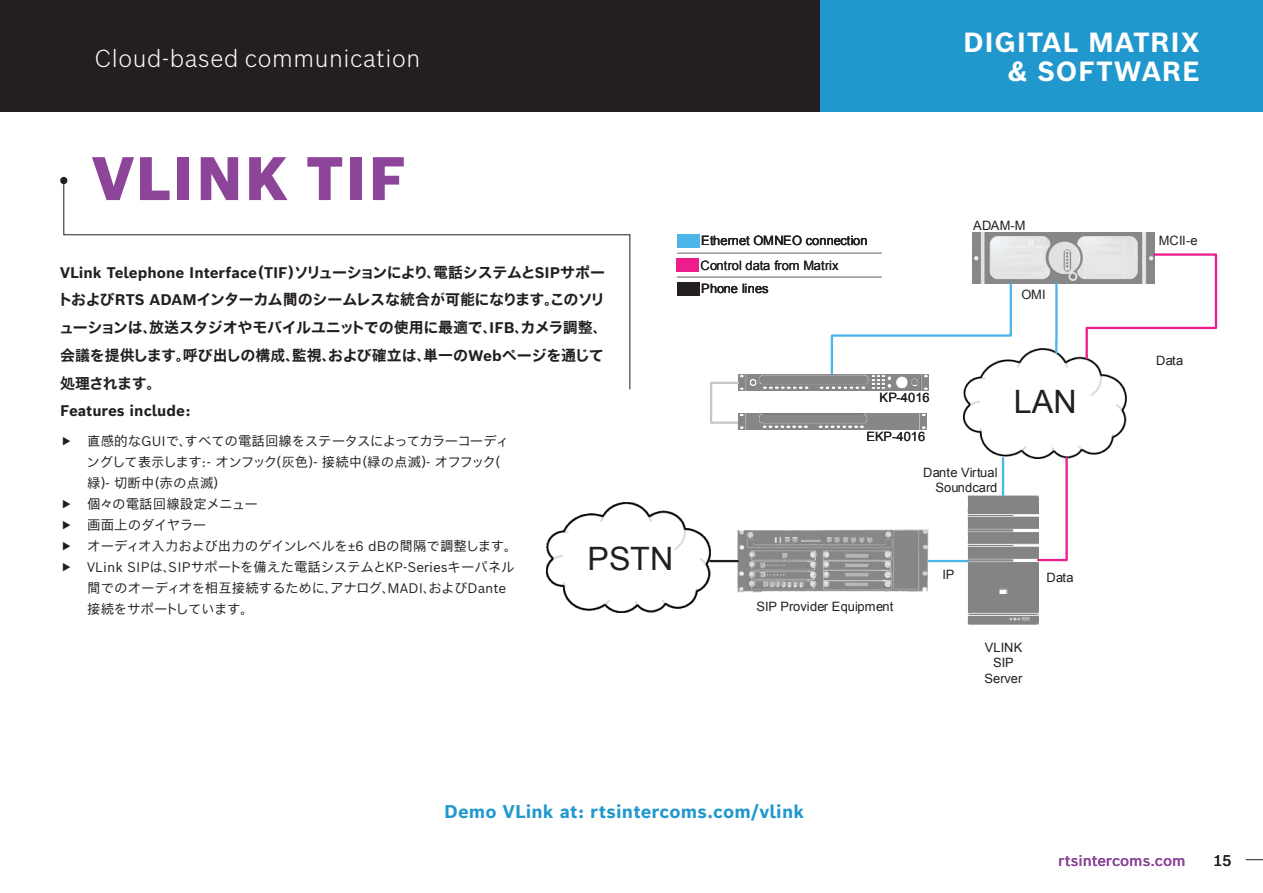
<style>
.page{position:relative;width:1263px;height:893px;background:#fff}
.page>*{position:absolute;margin:0;border:0;box-sizing:border-box;transform-origin:0 0}
.t1{font:900 60px "Bosch Sans";letter-spacing:.025em;color:#8d4599}
.t2{font:32.25px "Arial";letter-spacing:.005em;color:#231f20}
.t3{font:700 27px/28.5px "Bosch Sans";letter-spacing:.03em;color:#fff;text-align:right}
.t4{font:300 24px "Bosch Sans";letter-spacing:.025em;color:#fff}
.t5{font:700 18px "Bosch Sans";letter-spacing:.01em;color:#2098cd}
.t6{font:700 15px/27.8px "Bosch Sans Japanese";letter-spacing:-.01em;color:#231f20}
.t7{font:500 15px "Bosch Sans";color:#8d4599}
.t8{font:500 15px "Bosch Sans";color:#231f20}
.t9{font:13.5px/21px "Bosch Sans Japanese";letter-spacing:-.005em;color:#231f20}
.t10{font:12.9px/15.5px "Arial";letter-spacing:.005em;color:#231f20;text-align:right}
</style>
<div class="page">
<div style="left:0;top:0;width:1263px;height:112px;background:#231f20"></div>
<svg style="left:1246px;top:859px;width:17px;height:1px"></svg>
<div style="left:821px;top:0;width:442px;height:112px;background:#2098cd"></div>
<img style="left:972px;top:233px;width:182px;height:51px">
<img style="left:963px;top:348px;width:163px;height:110px">
<img style="left:968px;top:496px;width:70px;height:128px">
<img style="left:738px;top:530px;width:190px;height:63px">
<svg style="left:1084px;top:252px;width:134px;height:109px"></svg>
<hr style="left:1002px;top:458px;width:2px;height:38px;background:#4eb5ea">
<svg style="left:1054px;top:281px;width:5px;height:74px"></svg>
<hr style="left:928px;top:560px;width:40px;height:2px;background:#4eb5ea">
<img style="left:547px;top:502px;width:163px;height:110px">
<hr style="left:710px;top:560px;width:28px;height:2px;background:#231f20">
<svg style="left:830px;top:281px;width:183px;height:95px"></svg>
<img style="left:738px;top:374px;width:191px;height:17px">
<svg style="left:710px;top:381px;width:31px;height:43px"></svg>
<img style="left:738px;top:414px;width:188px;height:16px">
<svg style="left:1036px;top:456px;width:33px;height:106px"></svg>
<div style="left:676px;top:258px;width:23px;height:14px;background:#ec1e8b"></div>
<div style="left:677px;top:234px;width:23px;height:14px;background:#4eb5ea"></div>
<hr style="left:677px;top:253px;width:204px;height:1px;background:#9d9fa2">
<hr style="left:677px;top:276px;width:204px;height:2px;background:#9d9fa2">
<div style="left:677px;top:282px;width:22px;height:14px;background:#231f20"></div>
<svg style="left:63px;top:180px;width:568px;height:210px"></svg>
<div style="left:60px;top:177px;width:7px;height:7px;background:#231f20;border-radius:50%"></div>
<h3 class="t4" style="left:94px;top:41px;width:327px">Cloud-based communication</h3>
<h1 class="t1" style="left:92px;top:128px;width:315px">VLINK TIF</h1>
<p class="t6" style="left:58px;top:257px;width:551px">VLink Telephone Interface（TIF）ソリューションにより、電話システムとSIPサポートおよびRTS ADAMインターカム間のシームレスな統合が可能になります。このソリューションは、放送スタジオやモバイルユニットでの使用に最適で、IFB、カメラ調整、会議を提供します。呼び出しの構成、監視、および確立は、単一のWebページを通じて処理されます。<br>Features include:</p>
<p class="t9" style="left:87px;top:429px;width:432px">直感的なGUIで、すべての電話回線をステータスによってカラーコーディングして表示します：- オンフック（灰色）- 接続中（緑の点滅）- オフフック（緑）- 切断中（赤の点滅）<br>個々の電話回線設定メニュー<br>画面上のダイヤラー<br>オーディオ入力および出力のゲインレベルを±6 dBの間隔で調整します。<br>VLink SIPは、SIPサポートを備えた電話システムとKP-Seriesキーパネル間でのオーディオを相互接続するために、アナログ、MADI、およびDante接続をサポートしています。</p>
<h2 class="t2" style="left:587px;top:538px;width:87px">PSTN</h2>
<h3 class="t3" style="left:963px;top:26px;width:238px">DIGITAL MATRIX &amp; SOFTWARE</h3>
<h3 class="t3" style="left:964px;top:40px;width:237px">HEADING RIGHT</h3>
<p class="t10" style="left:701px;top:233px;width:168px">Ethernet OMNEO connection</p>
<p class="t10" style="left:701px;top:281px;width:69px">Phone lines</p>
<p class="t10" style="left:700px;top:257px;width:140px">Control data from Matrix</p>
<p class="t10" style="left:879px;top:390px;width:52px">KP-4016</p>
<p class="t10" style="left:866px;top:429px;width:60px">EKP-4016</p>
<p class="t10" style="left:973px;top:218px;width:54px">ADAM-M</p>
<p class="t10" style="left:1021px;top:287px;width:26px">OMI</p>
<h2 class="t2" style="left:1014px;top:381px;width:64px">LAN</h2>
<p class="t10" style="left:923px;top:465px;width:76px">Dante Virtual<br>Soundcard</p>
<p class="t10" style="left:756px;top:599px;width:138px">SIP Provider Equipment</p>
<p class="t10" style="left:942px;top:567px;width:13px">IP</p>
<p class="t10" style="left:1046px;top:570px;width:29px">Data</p>
<p class="t10" style="left:984px;top:639px;width:40px;text-align:center">VLINK<br>SIP<br>Server</p>
<p class="t10" style="left:1159px;top:233px;width:40px">MCII-e</p>
<p class="t10" style="left:1156px;top:352px;width:29px">Data</p>
<h3 class="t5" style="left:444px;top:796px;width:362px">Demo VLink at: rtsintercoms.com/vlink</h3>
<p class="t7" style="left:1058px;top:849px;width:129px">rtsintercoms.com</p>
<p class="t8" style="left:1213px;top:849px;width:20px">15</p>
</div>
